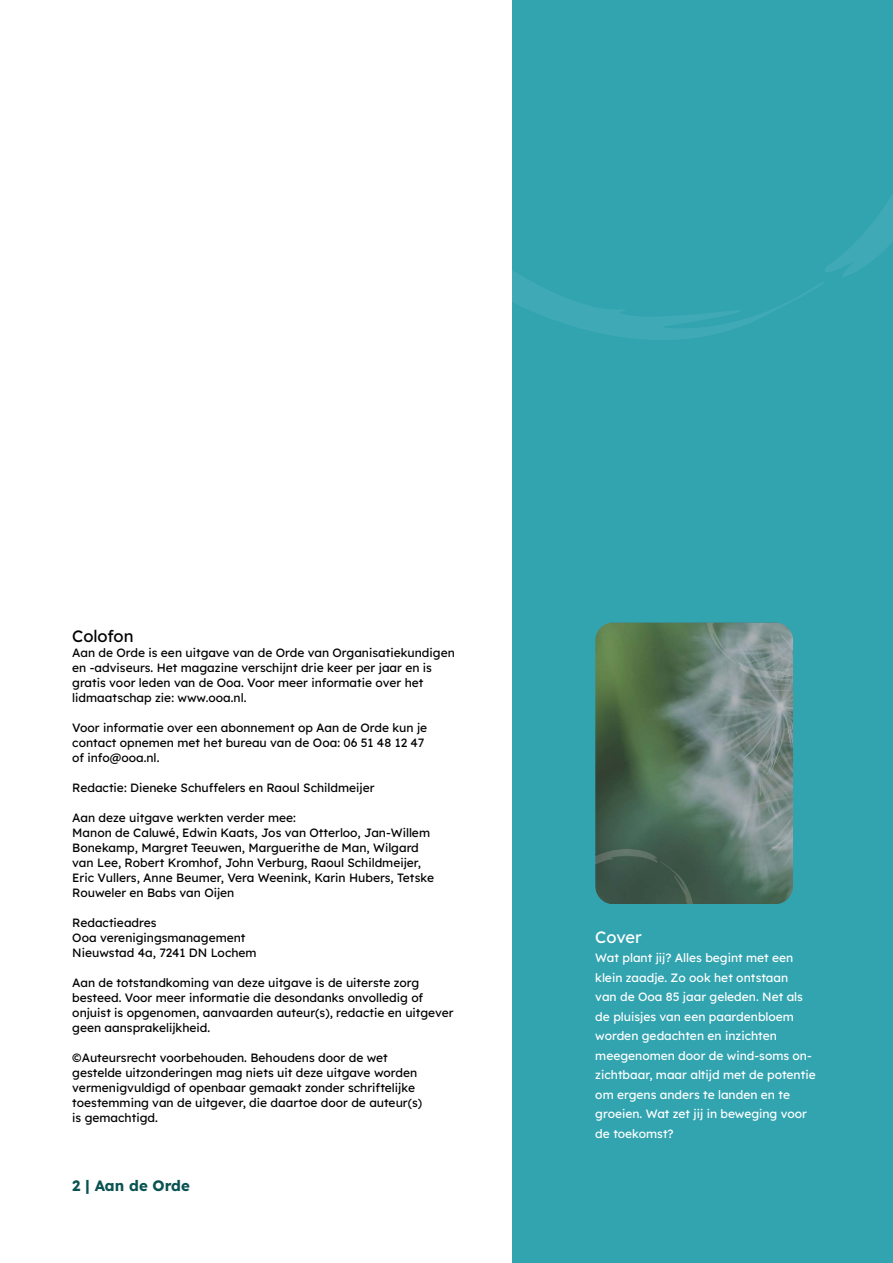
<style>
.page{position:relative;width:893px;height:1263px;background:#fff}
.page>*{position:absolute;margin:0;border:0;box-sizing:border-box;transform-origin:0 0}
.t1{font:16.5px "Lexend Deca";letter-spacing:-.005em;color:#000}
.t2{font:16.5px "Lexend Deca";letter-spacing:-.01em;color:#fff}
.t3{font:700 15px "Lexend";color:#0a5252}
.t4{font:12px/15px "Lexend Deca";color:#000}
.t5{font:12px/19.5px "Lexend Deca";color:#fff}
</style>
<div class="page">
<div style="left:512px;top:0;width:381px;height:1263px;background:#32a4b0"></div>
<svg style="left:512px;top:195px;width:381px;height:145px"></svg>
<img style="left:595px;top:623px;width:198px;height:281px">
<h1 class="t1" style="left:72px;top:624px;width:63px">Colofon</h1>
<p class="t4" style="left:72px;top:645px;width:384px">Aan de Orde is een uitgave van de Orde van Organisatiekundigen en -adviseurs. Het magazine verschijnt drie keer per jaar en is gratis voor leden van de Ooa. Voor meer informatie over het lidmaatschap zie: www.ooa.nl.</p>
<p class="t4" style="left:72px;top:720px;width:356px">Voor informatie over een abonnement op Aan de Orde kun je contact opnemen met het bureau van de Ooa: 06 51 48 12 47 of info@ooa.nl.</p>
<p class="t4" style="left:72px;top:780px;width:304px">Redactie: Dieneke Schuffelers en Raoul Schildmeijer</p>
<p class="t4" style="left:72px;top:810px;width:363px">Aan deze uitgave werkten verder mee:<br>Manon de Caluwé, Edwin Kaats, Jos van Otterloo, Jan-Willem Bonekamp, Margret Teeuwen, Marguerithe de Man, Wilgard van Lee, Robert Kromhof, John Verburg, Raoul Schildmeijer, Eric Vullers, Anne Beumer, Vera Weenink, Karin Hubers, Tetske Rouweler en Babs van Oijen</p>
<p class="t4" style="left:72px;top:915px;width:186px">Redactieadres<br>Ooa verenigingsmanagement<br>Nieuwstad 4a, 7241 DN Lochem</p>
<p class="t4" style="left:72px;top:975px;width:383px">Aan de totstandkoming van deze uitgave is de uiterste zorg besteed. Voor meer informatie die desondanks onvolledig of onjuist is opgenomen, aanvaarden auteur(s), redactie en uitgever geen aansprakelijkheid.</p>
<p class="t4" style="left:72px;top:1050px;width:351px">©Auteursrecht voorbehouden. Behoudens door de wet gestelde uitzonderingen mag niets uit deze uitgave worden vermenigvuldigd of openbaar gemaakt zonder schriftelijke toestemming van de uitgever, die daartoe door de auteur(s) is gemachtigd.</p>
<p class="t3" style="left:72px;top:1174px;width:119px">2 | Aan de Orde</p>
<h1 class="t2" style="left:595px;top:925px;width:48px">Cover</h1>
<p class="t5" style="left:595px;top:947px;width:222px">Wat plant jij? Alles begint met een klein zaadje. Zo ook het ontstaan<br>van de Ooa 85 jaar geleden. Net als de pluisjes van een paardenbloem worden gedachten en inzichten meegenomen door de wind-soms on&shy;zichtbaar, maar altijd met de potentie om ergens anders te landen en te groeien. Wat zet jij in beweging voor de toekomst?</p>
</div>
